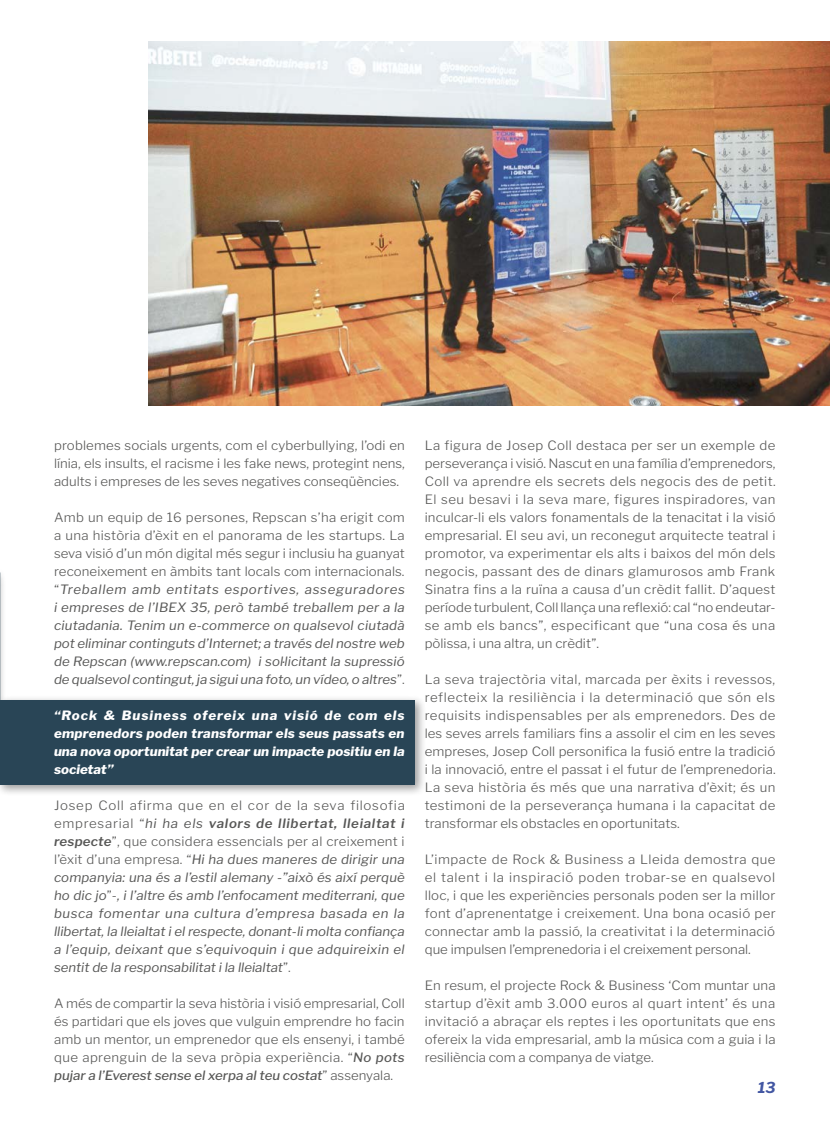
<style>
.page{position:relative;width:830px;height:1127px;background:#fff}
.page>*{position:absolute;margin:0;border:0;box-sizing:border-box;transform-origin:0 0}
.t1{font:italic 700 15px "Libre Franklin";color:#4256a2}
.t2{font:300 12.75px/18px "Libre Franklin";color:#575756;text-align:justify;scale:1.04 1}
.t3{font:italic 12.75px/18px "Libre Franklin";color:#575756;text-align:justify;scale:1.04 1}
.t4{font:italic 800 12.75px/18px "Libre Franklin";color:#fff;text-align:justify;scale:1.04 1}
.s1{font-weight:300;font-style:normal}
.s2{font-weight:600}
.s3{font-weight:500;font-style:italic}
</style>
<div class="page">
<div style="left:0;top:568px;width:7px;height:159px;background:#f6f6f6"></div>
<div style="left:0;top:695px;width:426px;height:102px;background:#000;opacity:.4"></div>
<div style="left:0;top:700px;width:415px;height:85px;background:#294556"></div>
<img style="left:149px;top:42px;width:680px;height:364px">
<p class="t2" style="left:54px;top:435px;width:339px">problemes socials urgents, com el cyberbullying, l’odi en línia, els insults, el racisme i les fake news, protegint nens, adults i empreses de les seves negatives conseqüències.</p>
<p class="t3" style="left:54px;top:508px;width:338px"><span class="s1">Amb un equip de 16 persones, Repscan s’ha erigit com a una història d’èxit en el panorama de les startups. La seva visió d’un món digital més segur i inclusiu ha guanyat reconeixement en àmbits tant locals com internacionals. “</span>Treballem amb entitats esportives, asseguradores i empreses de l’IBEX 35, però també treballem per a la ciutadania. Tenim un e-commerce on qualsevol ciutadà pot eliminar continguts d’Internet; a través del nostre web de Repscan (www.repscan.com) i sol·licitant la supressió de qualsevol contingut, ja sigui una foto, un vídeo, o altres<span class="s1">”.</span></p>
<p class="t4" style="left:54px;top:706px;width:338px">“Rock &amp; Business ofereix una visió de com els emprenedors poden transformar els seus passats en una nova oportunitat per crear un impacte positiu en la societat”</p>
<p class="t3" style="left:54px;top:796px;width:339px"><span class="s1">Josep Coll afirma que en el cor de la seva filosofia empresarial “</span>hi ha els <span class="s2">valors de llibertat, lleialtat i respecte</span><span class="s1">”, que considera essencials per al creixement i l’èxit d’una empresa. “</span>Hi ha dues maneres de dirigir una companyia: una és a l’estil alemany -”això és així perquè ho dic jo<span class="s1">”-</span>, i l’altre és amb l’enfocament mediterrani, que busca fomentar una cultura d’empresa basada en la llibertat, la lleialtat i el respecte, donant-li molta confiança a l’equip, deixant que s’equivoquin i que adquireixin el sentit de la responsabilitat i la lleialtat<span class="s1">”.</span></p>
<p class="t2" style="left:54px;top:993px;width:338px">A més de compartir la seva història i visió empresarial, Coll és partidari que els joves que vulguin emprendre ho facin amb un mentor, un emprenedor que els ensenyi, i també que aprenguin de la seva pròpia experiència. “<span class="s3">No pots pujar a l’Everest sense el xerpa al teu costat</span>” assenyala.</p>
<p class="t2" style="left:424px;top:435px;width:339px">La figura de Josep Coll destaca per ser un exemple de perseverança i visió. Nascut en una família d’emprenedors, Coll va aprendre els secrets dels negocis des de petit.<br>El seu besavi i la seva mare, figures inspiradores, van inculcar-li els valors fonamentals de la tenacitat i la visió empresarial. El seu avi, un reconegut arquitecte teatral i promotor, va experimentar els alts i baixos del món dels negocis, passant des de dinars glamurosos amb Frank Sinatra fins a la ruïna a causa d’un crèdit fallit. D’aquest període turbulent, Coll llança una reflexió: cal “no endeutar&shy;se amb els bancs”, especificant que “una cosa és una pòlissa, i una altra, un crèdit”.</p>
<p class="t2" style="left:424px;top:669px;width:339px">La seva trajectòria vital, marcada per èxits i revessos, reflecteix la resiliència i la determinació que són els requisits indispensables per als emprenedors. Des de les seves arrels familiars fins a assolir el cim en les seves empreses, Josep Coll personifica la fusió entre la tradició i la innovació, entre el passat i el futur de l’emprenedoria.<br>La seva història és més que una narrativa d’èxit; és un testimoni de la perseverança humana i la capacitat de transformar els obstacles en oportunitats.</p>
<p class="t2" style="left:424px;top:849px;width:339px">L’impacte de Rock &amp; Business a Lleida demostra que el talent i la inspiració poden trobar-se en qualsevol lloc, i que les experiències personals poden ser la millor font d’aprenentatge i creixement. Una bona ocasió per connectar amb la passió, la creativitat i la determinació que impulsen l’emprenedoria i el creixement personal.</p>
<p class="t2" style="left:424px;top:975px;width:339px">En resum, el projecte Rock &amp; Business ‘Com muntar una startup d’èxit amb 3.000 euros al quart intent’ és una invitació a abraçar els reptes i les oportunitats que ens ofereix la vida empresarial, amb la música com a guia i la resiliència com a companya de viatge.</p>
<p class="t1" style="left:757px;top:1076px;width:19px">13</p>
</div>
